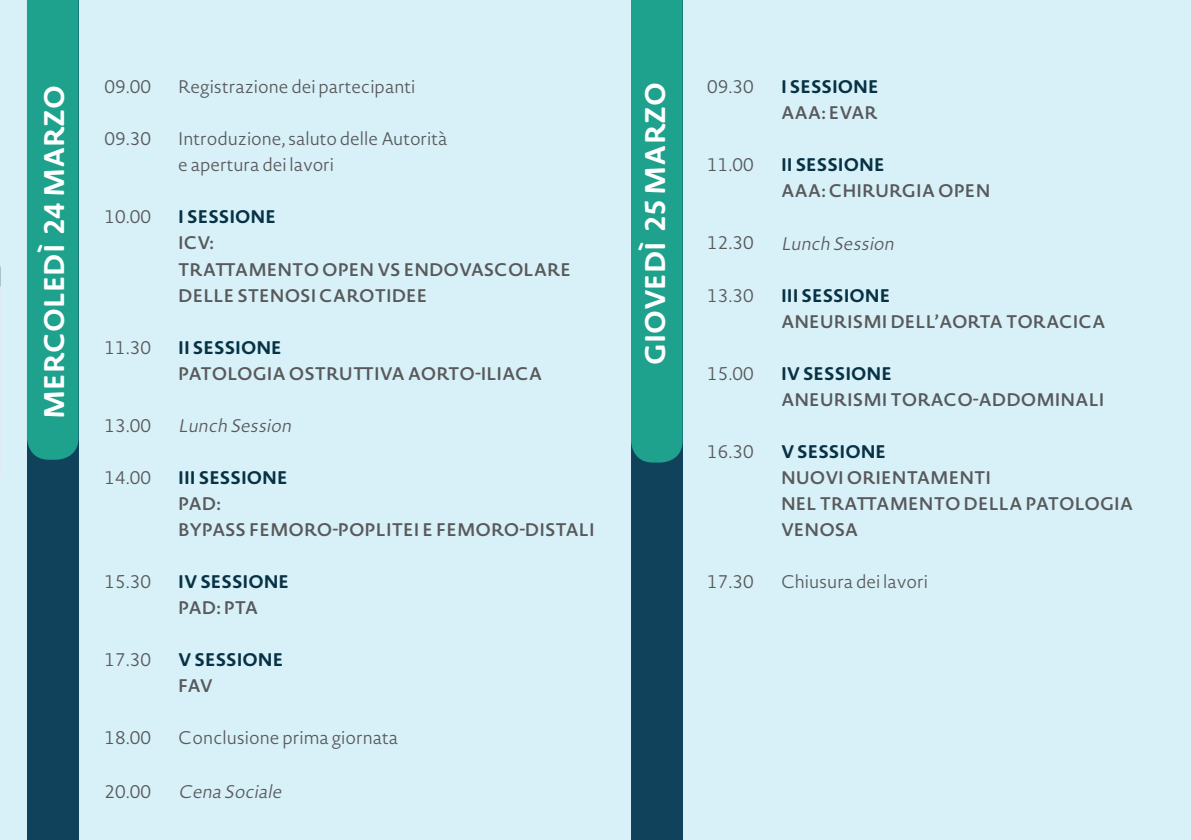
<style>
.page{position:relative;width:1191px;height:840px;background:#fff}
.page>*{position:absolute;margin:0;border:0;box-sizing:border-box;transform-origin:0 0}
.t1{font:700 28px "Novel Sans Rd Pro";color:#fff}
.t2{font:600 18px/26px "Novel Sans Rd Pro";color:#58595b}
.t3{font:300 18px/26px "Novel Sans Rd Pro";color:#58595b}
.t4{font:700 18px "Novel Sans Rd Pro";color:#073245}
.t5{font:italic 300 18px "Novel Sans Rd Pro";color:#58595b}
</style>
<div class="page">
<div style="left:0;top:0;width:1191px;height:839px;background:#d8f1f8"></div>
<div style="left:27px;top:0;width:51px;height:839px;background:#10425b"></div>
<hr style="left:0;top:317px;width:1px;height:34px;background:#042c43">
<div style="left:27px;top:0;width:52px;height:459px;background:#1ea28d"></div>
<div style="left:631px;top:0;width:51px;height:839px;background:#10425b"></div>
<div style="left:631px;top:0;width:51px;height:462px;background:#1ea28d"></div>
<p class="t3" style="left:104px;top:74px;width:48px">09.00</p>
<p class="t3" style="left:178px;top:74px;width:238px">Registrazione dei partecipanti</p>
<p class="t3" style="left:104px;top:126px;width:48px">09.30</p>
<p class="t3" style="left:178px;top:126px;width:271px">Introduzione, saluto delle Autorità e apertura dei lavori</p>
<p class="t3" style="left:104px;top:204px;width:48px">10.00</p>
<p class="t4" style="left:178px;top:203px;width:99px">I SESSIONE</p>
<p class="t2" style="left:178px;top:229px;width:394px">ICV:<br>TRATTAMENTO OPEN VS ENDOVASCOLARE<br>DELLE STENOSI CAROTIDEE</p>
<p class="t3" style="left:105px;top:334px;width:48px">11.30</p>
<p class="t4" style="left:178px;top:333px;width:105px">II SESSIONE</p>
<p class="t2" style="left:178px;top:359px;width:24px">PATOLO</p>
<p class="t2" style="left:253px;top:359px;width:50px">GIA OSTR</p>
<p class="t2" style="left:339px;top:359px;width:26px">UTTIVA</p>
<p class="t2" style="left:408px;top:359px;width:15px">AORTO</p>
<p class="t2" style="left:475px;top:359px;width:17px">-ILIACA</p>
<p class="t3" style="left:105px;top:412px;width:48px">13.00</p>
<p class="t5" style="left:178px;top:412px;width:119px">Lunch Session</p>
<p class="t3" style="left:104px;top:464px;width:48px">14.00</p>
<p class="t4" style="left:178px;top:463px;width:111px">III SESSIONE</p>
<p class="t2" style="left:178px;top:489px;width:44px">PAD:<br>BYPASS</p>
<h1 class="t1" style="left:33px;top:418px;width:335px;rotate:-90deg">MERCOLEdì 24 MARZO</h1>
<p class="t3" style="left:707px;top:74px;width:48px">09.30</p>
<p class="t4" style="left:781px;top:73px;width:99px">I SESSIONE</p>
<h1 class="t1" style="left:634px;top:365px;width:284px;rotate:-90deg">GIOVEdì 25 MARZO</h1>
<p class="t2" style="left:781px;top:99px;width:98px">AAA: EVAR</p>
<p class="t3" style="left:707px;top:152px;width:48px">11.00</p>
<p class="t4" style="left:781px;top:151px;width:105px">II SESSIONE</p>
<p class="t2" style="left:781px;top:177px;width:171px">AAA: CHIRURGIA OPEN</p>
<p class="t3" style="left:707px;top:230px;width:48px">12.30</p>
<p class="t5" style="left:781px;top:230px;width:119px">Lunch Session</p>
<p class="t3" style="left:707px;top:282px;width:48px">13.30</p>
<p class="t4" style="left:781px;top:281px;width:111px">III SESSIONE</p>
<p class="t2" style="left:781px;top:307px;width:64px">ANEURISMI</p>
<p class="t2" style="left:890px;top:307px;width:12px">DELL</p>
<p class="t2" style="left:934px;top:307px;width:19px">’AORTA</p>
<p class="t2" style="left:1006px;top:307px;width:14px">TORACICA</p>
<p class="t3" style="left:707px;top:360px;width:48px">15.00</p>
<p class="t4" style="left:781px;top:359px;width:113px">IV SESSIONE</p>
<p class="t2" style="left:781px;top:385px;width:64px">ANEURISMI</p>
<p class="t2" style="left:890px;top:385px;width:15px">TORACO</p>
<p class="t2" style="left:973px;top:385px;width:19px">-ADDOMINALI</p>
<p class="t3" style="left:707px;top:438px;width:48px">16.30</p>
<p class="t4" style="left:781px;top:437px;width:107px">V SESSIONE</p>
<p class="t2" style="left:781px;top:463px;width:41px">NUOVI</p>
<p class="t2" style="left:847px;top:463px;width:13px">ORIENTAMENTI</p>
<p class="t2" style="left:707px;top:489px;width:29px">NEL</p>
<p class="t2" style="left:819px;top:489px;width:14px">TRATTAMENTO</p>
<p class="t2" style="left:963px;top:489px;width:13px">DELLA</p>
<p class="t2" style="left:1025px;top:489px;width:13px">PATOLO</p>
<p class="t2" style="left:1100px;top:489px;width:24px">GIA</p>
<p class="t2" style="left:781px;top:515px;width:79px">VENOSA</p>
<p class="t3" style="left:707px;top:568px;width:48px">17.30</p>
<p class="t3" style="left:781px;top:568px;width:148px">Chiusura dei lavori</p>
<p class="t2" style="left:249px;top:515px;width:26px">FEMORO</p>
<p class="t2" style="left:332px;top:515px;width:17px">-POPLITEI</p>
<p class="t2" style="left:422px;top:515px;width:39px">E FEMORO</p>
<p class="t2" style="left:519px;top:515px;width:17px">-DISTALI</p>
<p class="t3" style="left:104px;top:568px;width:48px">15.30</p>
<p class="t4" style="left:178px;top:567px;width:113px">IV SESSIONE</p>
<p class="t2" style="left:178px;top:593px;width:81px">PAD: PTA</p>
<p class="t3" style="left:105px;top:646px;width:48px">17.30</p>
<p class="t4" style="left:178px;top:645px;width:107px">V SESSIONE</p>
<p class="t2" style="left:178px;top:671px;width:36px">FAV</p>
<p class="t3" style="left:105px;top:724px;width:48px">18.00</p>
<p class="t3" style="left:178px;top:724px;width:221px">Conclusione prima giornata</p>
<p class="t3" style="left:105px;top:778px;width:48px">20.00</p>
<p class="t5" style="left:178px;top:778px;width:109px">Cena Sociale</p>
</div>
